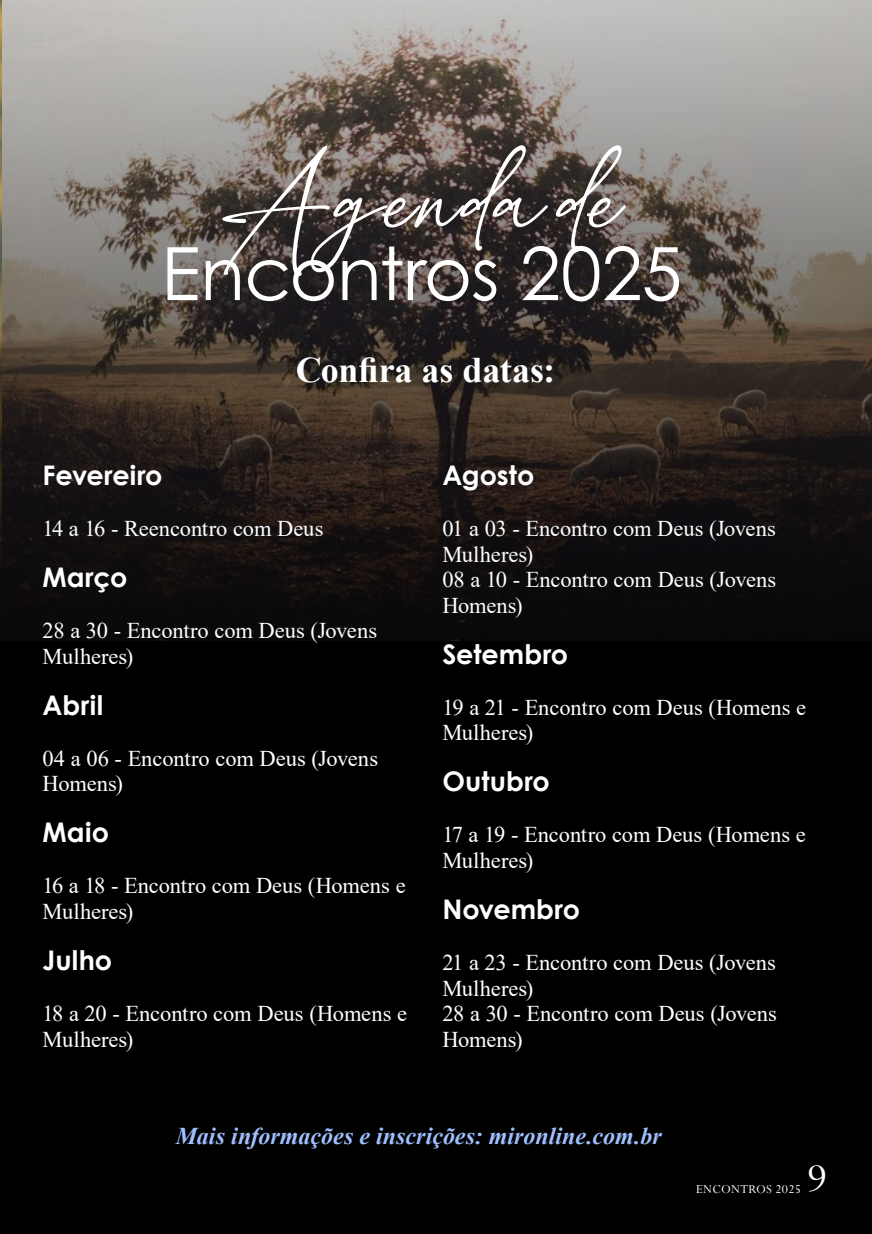
<style>
.page{position:relative;width:872px;height:1234px;background:#fff}
.page>*{position:absolute;margin:0;border:0;box-sizing:border-box;transform-origin:0 0}
.Texto{font:73.5px "Century Gothic";letter-spacing:-.01em;color:#fff}
.Texto-2{font:73.5px "Breathney Demo";letter-spacing:.02em;color:#fff}
.t1{font:43.5px "Perpetua";color:#fff}
.Texto-3{font:700 36px "Times New Roman";color:#fff}
.Texto-4{font:700 27px "Century Gothic";color:#fff}
.Texto-5{font:italic 700 24px "Times New Roman";color:#9ec0ff}
.Texto-6{font:22.5px/25.5px "Times New Roman";letter-spacing:-.005em;color:#fff}
.t2{font:13.5px "Perpetua";letter-spacing:.02em;color:#fff}
</style>
<div class="page">
<div style="left:0;top:0;width:872px;height:1233px;background:#000"></div>
<img style="left:0;top:0;width:872px;height:640px">
<img style="left:0;top:0;width:1px;height:587px">
<p class="Texto-2" style="left:220px;top:173px;width:405px">Agenda de</p>
<p class="Texto" style="left:161px;top:222px;width:523px">Encontros 2025</p>
<p class="Texto-3" style="left:296px;top:344px;width:261px">Confira as datas:</p>
<p class="Texto-4" style="left:43px;top:454px;width:121px">Fevereiro</p>
<p class="Texto-6" style="left:43px;top:515px;width:282px">14 a 16 - Reencontro com Deus</p>
<p class="Texto-4" style="left:43px;top:556px;width:86px">Março</p>
<p class="Texto-6" style="left:43px;top:617px;width:336px">28 a 30 - Encontro com Deus (Jovens<br>Mulheres)</p>
<p class="Texto-4" style="left:43px;top:684px;width:62px">Abril</p>
<p class="Texto-6" style="left:43px;top:744px;width:337px">04 a 06 - Encontro com Deus (Jovens<br>Homens)</p>
<p class="Texto-4" style="left:43px;top:811px;width:68px">Maio</p>
<p class="Texto-6" style="left:43px;top:872px;width:365px">16 a 18 - Encontro com Deus (Homens e<br>Mulheres)</p>
<p class="Texto-4" style="left:43px;top:939px;width:71px">Julho</p>
<p class="Texto-6" style="left:43px;top:999px;width:366px">18 a 20 - Encontro com Deus (Homens e<br>Mulheres)</p>
<p class="Texto-4" style="left:442px;top:454px;width:93px">Agosto</p>
<p class="Texto-6" style="left:442px;top:515px;width:335px">01 a 03 - Encontro com Deus (Jovens<br>Mulheres)<br>08 a 10 - Encontro com Deus (Jovens<br>Homens)</p>
<p class="Texto-4" style="left:442px;top:633px;width:127px">Setembro</p>
<p class="Texto-6" style="left:442px;top:693px;width:365px">19 a 21 - Encontro com Deus (Homens e<br>Mulheres)</p>
<p class="Texto-4" style="left:442px;top:760px;width:109px">Outubro</p>
<p class="Texto-6" style="left:442px;top:821px;width:365px">17 a 19 - Encontro com Deus (Homens e<br>Mulheres)</p>
<p class="Texto-4" style="left:442px;top:888px;width:139px">Novembro</p>
<p class="Texto-6" style="left:442px;top:948px;width:336px">21 a 23 - Encontro com Deus (Jovens<br>Mulheres)<br>28 a 30 - Encontro com Deus (Jovens<br>Homens)</p>
<p class="Texto-5" style="left:176px;top:1119px;width:487px">Mais informações e inscrições: mironline.com.br</p>
<p class="t2" style="left:696px;top:1180px;width:106px">ENCONTROS 2025</p>
<p class="t1" style="left:807px;top:1151px;width:21px">9</p>
</div>
